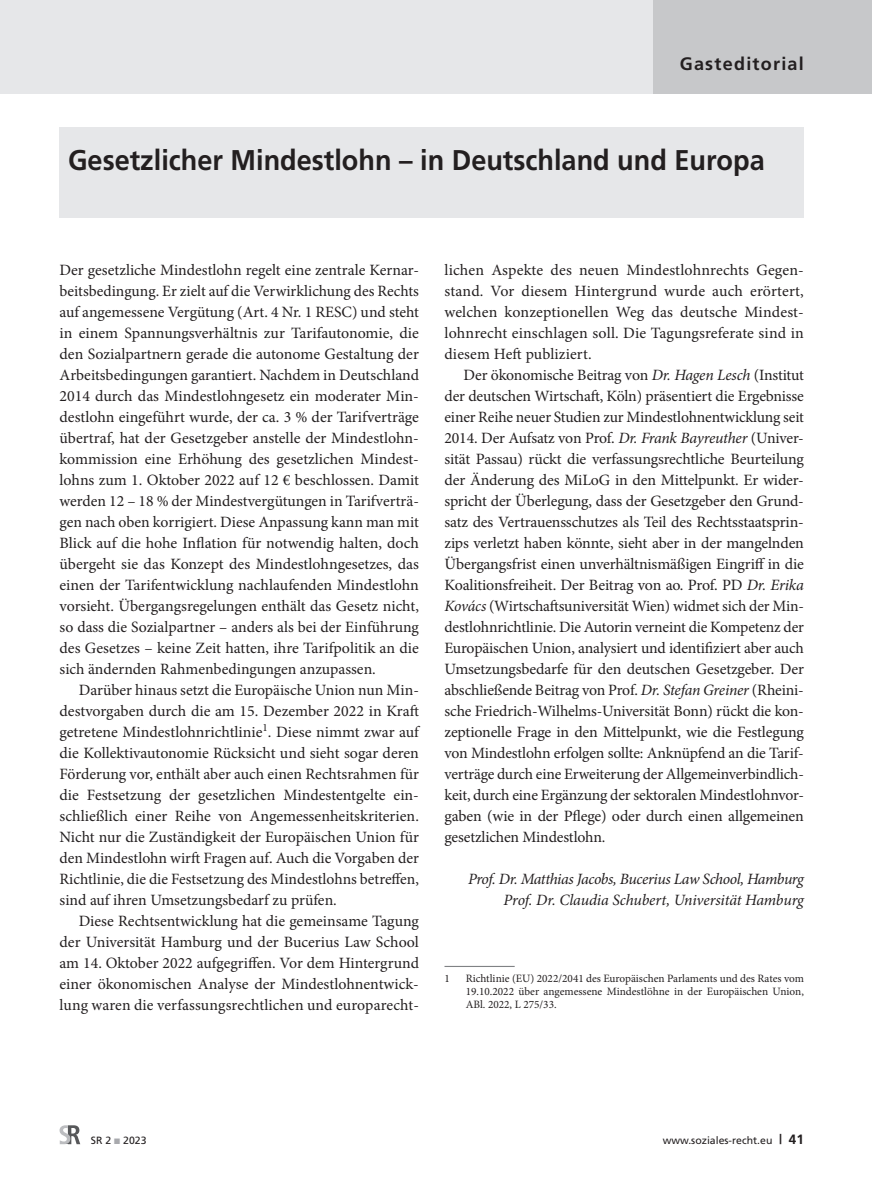
<style>
.page{position:relative;width:872px;height:1191px;background:#fff}
.page>*{position:absolute;margin:0;border:0;box-sizing:border-box;transform-origin:0 0}
.Titel{font:700 28.5px "Frutiger";color:#231f20;scale:.95 1}
.t1{font:700 18px "Frutiger";letter-spacing:.07em;color:#231f20}
.GS_Folge{font:15.75px/21px "Minion Pro";color:#231f20;text-align:justify}
.GS{font:15.75px/21px "Minion Pro";color:#231f20;text-align:justify}
.GS_Folge-2{font:italic 15.75px/21px "Minion Pro";letter-spacing:-.02em;color:#231f20;text-align:right}
.FN_Linie{font:11.25px/13px "Minion Pro";color:#231f20;text-align:justify}
.t2{font:10.5px "Frutiger";color:#231f20}
.s1{font-style:italic}
.s2{color:#a8a9ad}
.s3{font-weight:700;font-size:13.5px}
</style>
<div class="page">
<div style="left:0;top:0;width:872px;height:94px;background:#e6e7e9"></div>
<div style="left:653px;top:0;width:219px;height:94px;background:#c7c8ca"></div>
<svg style="left:60px;top:1125px;width:20px;height:19px"></svg>
<div style="left:60px;top:128px;width:744px;height:90px;background:#e6e7e9"></div>
<hr style="left:444px;top:966px;width:70px;height:1px;background:#808285">
<p class="t1" style="left:679px;top:53px;width:126px">Gasteditorial</p>
<p class="Titel" style="left:68px;top:143px;width:735px">Gesetzlicher Mindestlohn – in Deutschland und Europa</p>
<p class="GS" style="left:60px;top:259px;width:361px">Der gesetzliche Mindestlohn regelt eine zentrale Kernar&shy;beitsbedingung. Er zielt auf die Verwirklichung des Rechts auf angemessene Vergütung (Art. 4 Nr. 1 RESC) und steht in einem Spannungsverhältnis zur Tarifautonomie, die den Sozialpartnern gerade die autonome Gestaltung der Arbeitsbedingungen garantiert. Nachdem in Deutschland 2014 durch das Mindestlohngesetz ein moderater Min&shy;destlohn eingeführt wurde, der ca. 3 % der Tarifverträge übertraf, hat der Gesetzgeber anstelle der Mindestlohn&shy;kommission eine Erhöhung des gesetzlichen Mindest&shy;lohns zum 1. Oktober 2022 auf 12 € beschlossen. Damit werden 12 – 18 % der Mindestvergütungen in Tarifverträ&shy;gen nach oben korrigiert. Diese Anpassung kann man mit Blick auf die hohe Inflation für notwendig halten, doch übergeht sie das Konzept des Mindestlohngesetzes, das einen der Tarifentwicklung nachlaufenden Mindestlohn vorsieht. Übergangsregelungen enthält das Gesetz nicht, so dass die Sozialpartner – anders als bei der Einführung des Gesetzes – keine Zeit hatten, ihre Tarifpolitik an die sich ändernden Rahmenbedingungen anzupassen.</p>
<p class="GS_Folge" style="left:60px;top:679px;width:361px;text-indent:19px">Darüber hinaus setzt die Europäische Union nun Min&shy;destvorgaben durch die am 15. Dezember 2022 in Kraft getretene Mindestlohnrichtlinie<sup>1</sup>. Diese nimmt zwar auf die Kollektivautonomie Rücksicht und sieht sogar deren Förderung vor, enthält aber auch einen Rechtsrahmen für die Festsetzung der gesetzlichen Mindestentgelte ein&shy;schließlich einer Reihe von Angemessenheitskriterien.<br>Nicht nur die Zuständigkeit der Europäischen Union für den Mindestlohn wirft Fragen auf. Auch die Vorgaben der Richtlinie, die die Festsetzung des Mindestlohns betreffen, sind auf ihren Umsetzungsbedarf zu prüfen.</p>
<p class="GS_Folge" style="left:60px;top:910px;width:361px;text-indent:19px">Diese Rechtsentwicklung hat die gemeinsame Tagung der Universität Hamburg und der Bucerius Law School am 14. Oktober 2022 aufgegriffen. Vor dem Hintergrund einer ökonomischen Analyse der Mindestlohnentwick&shy;lung waren die verfassungsrechtlichen und europarecht-</p>
<p class="GS_Folge" style="left:444px;top:259px;width:361px">lichen Aspekte des neuen Mindestlohnrechts Gegen&shy;stand. Vor diesem Hintergrund wurde auch erörtert, welchen konzeptionellen Weg das deutsche Mindest&shy;lohnrecht einschlagen soll. Die Tagungsreferate sind in diesem Heft publiziert.</p>
<p class="GS_Folge" style="left:444px;top:364px;width:361px;text-indent:19px">Der ökonomische Beitrag von <span class="s1">Dr. Hagen Lesch</span> (Institut der deutschen Wirtschaft, Köln) präsentiert die Ergebnisse einer Reihe neuer Studien zur Mindestlohnentwicklung seit 2014. Der Aufsatz von Prof. <span class="s1">Dr. Frank Bayreuther</span> (Univer&shy;sität Passau) rückt die verfassungsrechtliche Beurteilung der Änderung des MiLoG in den Mittelpunkt. Er wider&shy;spricht der Überlegung, dass der Gesetzgeber den Grund&shy;satz des Vertrauensschutzes als Teil des Rechtsstaatsprin&shy;zips verletzt haben könnte, sieht aber in der mangelnden Übergangsfrist einen unverhältnismäßigen Eingriff in die Koalitionsfreiheit. Der Beitrag von ao. Prof. PD <span class="s1">Dr. Erika Kovács</span> (Wirtschaftsuniversität Wien) widmet sich der Min&shy;destlohnrichtlinie. Die Autorin verneint die Kompetenz der Europäischen Union, analysiert und identifiziert aber auch Umsetzungsbedarfe für den deutschen Gesetzgeber. Der abschließende Beitrag von Prof. <span class="s1">Dr. Stefan Greiner</span> (Rheini&shy;sche Friedrich-Wilhelms-Universität Bonn) rückt die kon&shy;zeptionelle Frage in den Mittelpunkt, wie die Festlegung von Mindestlohn erfolgen sollte: Anknüpfend an die Tarif&shy;verträge durch eine Erweiterung der Allgemeinverbindlich&shy;keit, durch eine Ergänzung der sektoralen Mindestlohnvor&shy;gaben (wie in der Pflege) oder durch einen allgemeinen gesetzlichen Mindestlohn.</p>
<p class="GS_Folge-2" style="left:468px;top:868px;width:337px">Prof. Dr. Matthias Jacobs, Bucerius Law School, Hamburg<br>Prof. Dr. Claudia Schubert, Universität Hamburg</p>
<p class="FN_Linie" style="left:444px;top:971px;width:7px">1</p>
<p class="FN_Linie" style="left:466px;top:971px;width:340px">Richtlinie (EU) 2022/2041 des Europäischen Parlaments und des Rates vom 19.10.2022 über angemessene Mindestlöhne in der Europäischen Union, ABl. 2022, L 275/33.</p>
<p class="t2" style="left:91px;top:1134px;width:57px">SR 2 <span class="s2">■</span> 2023</p>
<p class="t2" style="left:662px;top:1134px;width:143px">www.soziales-recht.eu <span class="s3">| 41</span></p>
</div>
